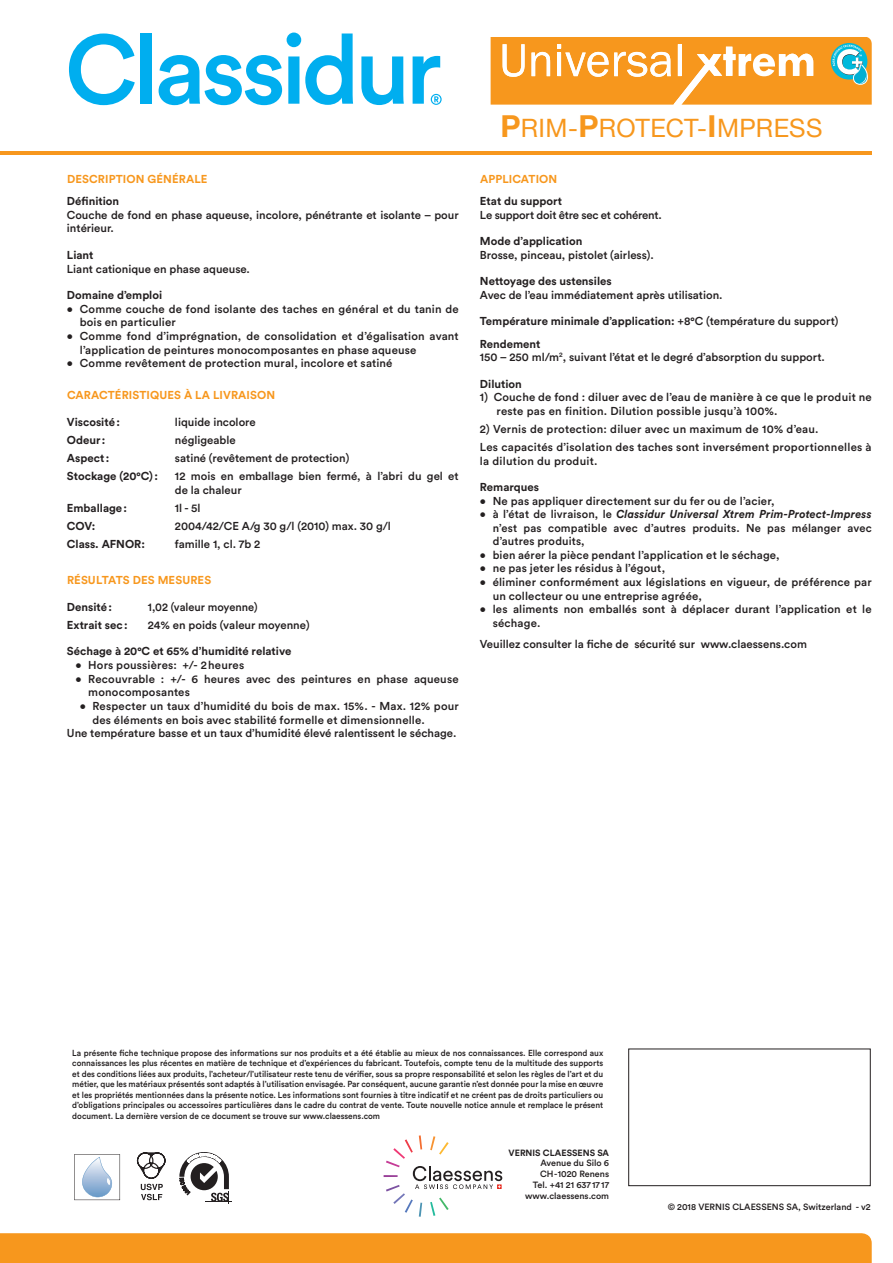
<style>
.page{position:relative;width:893px;height:1263px;background:#fff}
.page>*{position:absolute;margin:0;border:0;box-sizing:border-box;transform-origin:0 0}
.t1{font:25.35px "Helvetica Neue";letter-spacing:.01em;color:#f7971d}
.Style_de_paragraphe{font:500 11.4px/13.6px "Circular Std";letter-spacing:.01em;color:#231f20}
.Style_titre_2{font:700 11.4px "Circular Std";color:#231f20}
.Style_de_paragraphe-2{font:700 11.4px "Circular Std";color:#231f20}
.style_titre_couleur{font:700 11.4px "Circular Std";letter-spacing:.01em;color:#f7971d}
.Style_de_paragraphe-3{font:500 11.4px "Circular Std";letter-spacing:-.02em;color:#231f20}
.t2{font:500 9px "Circular Std";color:#231f20}
.t3{font:700 9px/10.8px "Circular Std";color:#231f20;text-align:right}
.t4{font:500 8.7px/10.5px "Circular Std";color:#231f20;text-align:justify;scale:.95 1}
.s1{font-weight:700;font-size:30.15px}
.s2{font-weight:500}
.s3{font-weight:700;font-style:italic}
</style>
<div class="page">
<div style="left:628px;top:1048px;width:243px;height:138px;border:1px solid #231f20"></div>
<svg style="left:74px;top:1154px;width:46px;height:46px"></svg>
<svg style="left:137px;top:1152px;width:28px;height:48px"></svg>
<svg style="left:179px;top:1152px;width:53px;height:51px"></svg>
<svg style="left:384px;top:1135px;width:118px;height:82px"></svg>
<div style="left:0;top:1233px;width:872px;height:30px;background:#f7971d"></div>
<hr style="left:0;top:151px;width:872px;height:4px;background:#f7971d">
<svg style="left:491px;top:37px;width:381px;height:68px;background:#f0a847"></svg>
<svg style="left:69px;top:34px;width:66px;height:71px"></svg>
<div style="left:141px;top:34px;width:11px;height:70px;background:#00aeef"></div>
<svg style="left:159px;top:33px;width:194px;height:72px"></svg>
<svg style="left:361px;top:56px;width:43px;height:49px"></svg>
<svg style="left:413px;top:56px;width:29px;height:49px"></svg>
<p class="style_titre_couleur" style="left:67px;top:171px;width:142px">DESCRIPTION GÉNÉRALE</p>
<p class="Style_titre_2" style="left:67px;top:194px;width:54px">Définition</p>
<p class="Style_de_paragraphe" style="left:67px;top:208px;width:393px">Couche de fond en phase aqueuse, incolore, pénétrante et isolante – pour intérieur.</p>
<p class="Style_titre_2" style="left:67px;top:247px;width:28px">Liant</p>
<p class="Style_de_paragraphe" style="left:67px;top:261px;width:185px">Liant cationique en phase aqueuse.</p>
<p class="Style_titre_2" style="left:67px;top:288px;width:97px">Domaine d’emploi</p>
<p class="Style_de_paragraphe" style="left:80px;top:302px;width:380px;text-indent:-13px">• Comme couche de fond isolante des taches en général et du tanin de bois en particulier</p>
<p class="Style_de_paragraphe" style="left:80px;top:329px;width:380px;text-indent:-13px">• Comme fond d’imprégnation, de consolidation et d’égalisation avant l’application de peintures monocomposantes en phase aqueuse</p>
<p class="Style_de_paragraphe" style="left:67px;top:356px;width:327px">• Comme revêtement de protection mural, incolore et satiné</p>
<p class="style_titre_couleur" style="left:67px;top:388px;width:210px">CARACTÉRISTIQUES À LA LIVRAISON</p>
<p class="Style_de_paragraphe-2" style="left:67px;top:415px;width:54px">Viscosité:</p>
<p class="Style_de_paragraphe" style="left:175px;top:415px;width:82px">liquide incolore</p>
<p class="Style_de_paragraphe-2" style="left:67px;top:433px;width:40px">Odeur:</p>
<p class="Style_de_paragraphe" style="left:175px;top:433px;width:62px">négligeable</p>
<p class="Style_de_paragraphe-2" style="left:67px;top:451px;width:44px">Aspect:</p>
<p class="Style_de_paragraphe" style="left:175px;top:451px;width:176px">satiné (revêtement de protection)</p>
<p class="Style_de_paragraphe-2" style="left:67px;top:469px;width:92px">Stockage (20°C):</p>
<p class="Style_de_paragraphe" style="left:175px;top:469px;width:285px">12 mois en emballage bien fermé, à l’abri du gel et de la chaleur</p>
<p class="Style_de_paragraphe-2" style="left:67px;top:500px;width:62px">Emballage:</p>
<p class="Style_de_paragraphe" style="left:175px;top:501px;width:27px">1l - 5l</p>
<p class="Style_de_paragraphe-2" style="left:67px;top:518px;width:30px">COV:</p>
<p class="Style_de_paragraphe" style="left:175px;top:519px;width:217px">2004/42/CE A/g 30 g/l (2010) max. 30 g/l</p>
<p class="Style_de_paragraphe-2" style="left:67px;top:536px;width:79px">Class. AFNOR:</p>
<p class="Style_de_paragraphe" style="left:175px;top:537px;width:87px">famille 1, cl. 7b 2</p>
<p class="style_titre_couleur" style="left:67px;top:572px;width:146px">RÉSULTATS DES MESURES</p>
<p class="Style_de_paragraphe-2" style="left:67px;top:599px;width:47px">Densité:</p>
<p class="Style_de_paragraphe" style="left:148px;top:600px;width:111px">1,02 (valeur moyenne)</p>
<p class="Style_de_paragraphe-2" style="left:67px;top:617px;width:62px">Extrait sec:</p>
<p class="Style_de_paragraphe" style="left:148px;top:618px;width:163px">24% en poids (valeur moyenne)</p>
<p class="Style_titre_2" style="left:67px;top:644px;width:226px">Séchage à 20°C et 65% d’humidité relative</p>
<p class="Style_de_paragraphe" style="left:75px;top:658px;width:170px">• Hors poussières: +/- 2heures</p>
<p class="Style_de_paragraphe" style="left:88px;top:671px;width:372px;text-indent:-13px">• Recouvrable : +/- 6 heures avec des peintures en phase aqueuse monocomposantes</p>
<p class="Style_de_paragraphe" style="left:92px;top:699px;width:368px;text-indent:-13px">• Respecter un taux d’humidité du bois de max. 15%. - Max. 12% pour des éléments en bois avec stabilité formelle et dimensionnelle.</p>
<p class="Style_de_paragraphe" style="left:67px;top:726px;width:391px">Une température basse et un taux d’humidité élevé ralentissent le séchage.</p>
<p class="t1" style="left:500px;top:109px;width:323px"><span class="s1">P</span>RIM-<span class="s1">P</span>ROTECT-<span class="s1">I</span>MPRESS</p>
<p class="style_titre_couleur" style="left:480px;top:171px;width:79px">APPLICATION</p>
<p class="Style_titre_2" style="left:480px;top:194px;width:84px">Etat du support</p>
<p class="Style_de_paragraphe-3" style="left:480px;top:208px;width:183px">Le support doit être sec et cohérent.</p>
<p class="Style_titre_2" style="left:480px;top:234px;width:104px">Mode d’application</p>
<p class="Style_de_paragraphe" style="left:480px;top:248px;width:175px">Brosse, pinceau, pistolet (airless).</p>
<p class="Style_titre_2" style="left:480px;top:274px;width:133px">Nettoyage des ustensiles</p>
<p class="Style_de_paragraphe" style="left:480px;top:288px;width:244px">Avec de l’eau immédiatement après utilisation.</p>
<p class="Style_titre_2" style="left:480px;top:314px;width:360px">Température minimale d’application: <span class="s2">+8°C (température du support)</span></p>
<p class="Style_titre_2" style="left:480px;top:336px;width:62px">Rendement</p>
<p class="Style_de_paragraphe" style="left:480px;top:350px;width:346px">150 – 250 ml/m<sup>2</sup>, suivant l’état et le degré d’absorption du support.</p>
<p class="Style_titre_2" style="left:480px;top:376px;width:43px">Dilution</p>
<p class="Style_de_paragraphe" style="left:496px;top:390px;width:377px;text-indent:-16px">1) Couche de fond : diluer avec de l’eau de manière à ce que le produit ne reste pas en finition. Dilution possible jusqu’à 100%.</p>
<p class="Style_de_paragraphe" style="left:480px;top:422px;width:340px">2) Vernis de protection: diluer avec un maximum de 10% d’eau.</p>
<p class="Style_de_paragraphe" style="left:480px;top:440px;width:393px">Les capacités d’isolation des taches sont inversément proportionnelles à la dilution du produit.</p>
<p class="Style_titre_2" style="left:480px;top:480px;width:61px">Remarques</p>
<p class="Style_de_paragraphe" style="left:480px;top:493px;width:296px">• Ne pas appliquer directement sur du fer ou de l’acier,</p>
<p class="Style_de_paragraphe" style="left:493px;top:507px;width:380px;text-align:justify;text-indent:-13px">• à l’état de livraison, le <span class="s3">Classidur Universal Xtrem Prim-Protect-Impress </span>n’est pas compatible avec d’autres produits. Ne pas mélanger avec d’autres produits,</p>
<p class="Style_de_paragraphe" style="left:480px;top:548px;width:301px">• bien aérer la pièce pendant l’application et le séchage,</p>
<p class="Style_de_paragraphe" style="left:480px;top:561px;width:187px">• ne pas jeter les résidus à l’égout,</p>
<p class="Style_de_paragraphe" style="left:493px;top:575px;width:380px;text-indent:-13px">• éliminer conformément aux législations en vigueur, de préférence par un collecteur ou une entreprise agréée,</p>
<p class="Style_de_paragraphe" style="left:493px;top:602px;width:380px;text-indent:-13px">• les aliments non emballés sont à déplacer durant l’application et le séchage.</p>
<p class="Style_de_paragraphe" style="left:480px;top:637px;width:328px">Veuillez consulter la fiche de sécurité sur www.claessens.com</p>
<p class="t4" style="left:72px;top:1047px;width:560px">La présente fiche technique propose des informations sur nos produits et a été établie au mieux de nos connaissances. Elle correspond aux connaissances les plus récentes en matière de technique et d’expériences du fabricant. Toutefois, compte tenu de la multitude des supports et des conditions liées aux produits, l’acheteur/l’utilisateur reste tenu de vérifier, sous sa propre responsabilité et selon les règles de l’art et du métier, que les matériaux présentés sont adaptés à l’utilisation envisagée. Par conséquent, aucune garantie n’est donnée pour la mise en œuvre et les propriétés mentionnées dans la présente notice. Les informations sont fournies à titre indicatif et ne créent pas de droits particuliers ou d’obligations principales ou accessoires particulières dans le cadre du contrat de vente. Toute nouvelle notice annule et remplace le présent document. La dernière version de ce document se trouve sur www.claessens.com</p>
<p class="t3" style="left:509px;top:1147px;width:102px">VERNIS CLAESSENS SA<br><span class="s2">Avenue du Silo 6</span></p>
<p class="t2" style="left:540px;top:1168px;width:71px">CH-1020 Renens</p>
<p class="t2" style="left:533px;top:1179px;width:78px">Tel. +41 21 637 17 17</p>
<p class="t2" style="left:525px;top:1190px;width:85px">www.claessens.com</p>
<p class="t2" style="left:668px;top:1201px;width:204px">© 2018 VERNIS CLAESSENS SA, Switzerland - v2</p>
</div>
